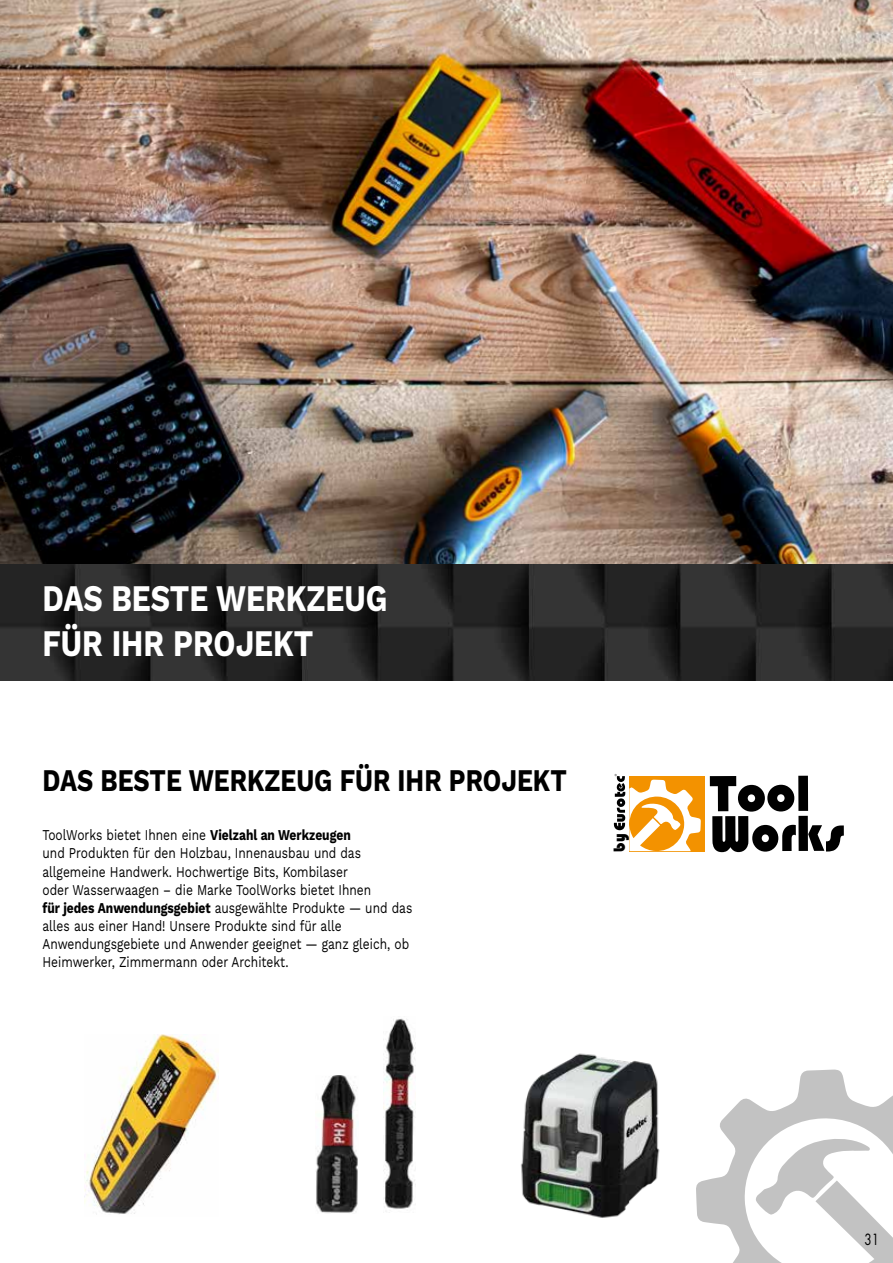
<style>
.page{position:relative;width:893px;height:1263px;background:#fff}
.page>*{position:absolute;margin:0;border:0;box-sizing:border-box;transform-origin:0 0}
.t1{font:52.8px "Bauhaus 93";color:#000}
.t2{font:52.65px "Bauhaus 93";letter-spacing:-.005em;color:#000}
.t3{font:700 37.5px/45px "Work Sans";color:#fff;scale:.8 1}
.t4{font:700 31.5px "Work Sans";color:#000;scale:.8 1}
.t5{font:16.95px "Bauhaus 93";color:#000}
.t6{font:15px/18px "Work Sans";color:#000;scale:.8 1}
.t7{font:15px "Futura Std";color:#000;scale:.8 1}
.s1{font-weight:700}
</style>
<div class="page">
<img style="left:0;top:0;width:893px;height:564px">
<div style="left:629px;top:776px;width:76px;height:75px;background:#f39200"></div>
<svg style="left:614px;top:774px;width:87px;height:78px"></svg>
<img style="left:521px;top:1053px;width:139px;height:165px">
<svg style="left:696px;top:1069px;width:197px;height:194px"></svg>
<img style="left:0;top:564px;width:893px;height:116px">
<img style="left:316px;top:1075px;width:42px;height:138px">
<img style="left:384px;top:1018px;width:31px;height:191px">
<img style="left:85px;top:1034px;width:133px;height:181px">
<h3 class="t3" style="left:43px;top:574px;width:433px">DAS BESTE WERKZEUG<br>FÜR IHR PROJEKT</h3>
<h3 class="t4" style="left:43px;top:757px;width:657px">DAS BESTE WERKZEUG FÜR IHR PROJEKT</h3>
<p class="t6" style="left:43px;top:826px;width:464px">ToolWorks bietet Ihnen eine <span class="s1">Vielzahl an Werkzeugen<br></span>und Produkten für den Holzbau, Innenausbau und das allgemeine Handwerk. Hochwertige Bits, Kombilaser<br>oder Wasserwaagen – die Marke ToolWorks bietet Ihnen<br><span class="s1">für jedes Anwendungsgebiet</span> ausgewählte Produkte — und das alles aus einer Hand! Unsere Produkte sind für alle Anwendungsgebiete und Anwender geeignet — ganz gleich, ob Heimwerker, Zimmermann oder Architekt.</p>
<p class="t5" style="left:610px;top:852px;width:20px;rotate:-90deg">by</p>
<h1 class="t1" style="left:710px;top:764px;width:103px">Tool</h1>
<h2 class="t2" style="left:710px;top:804px;width:136px">Works</h2>
<p class="t7" style="left:865px;top:1230px;width:20px">31</p>
</div>
